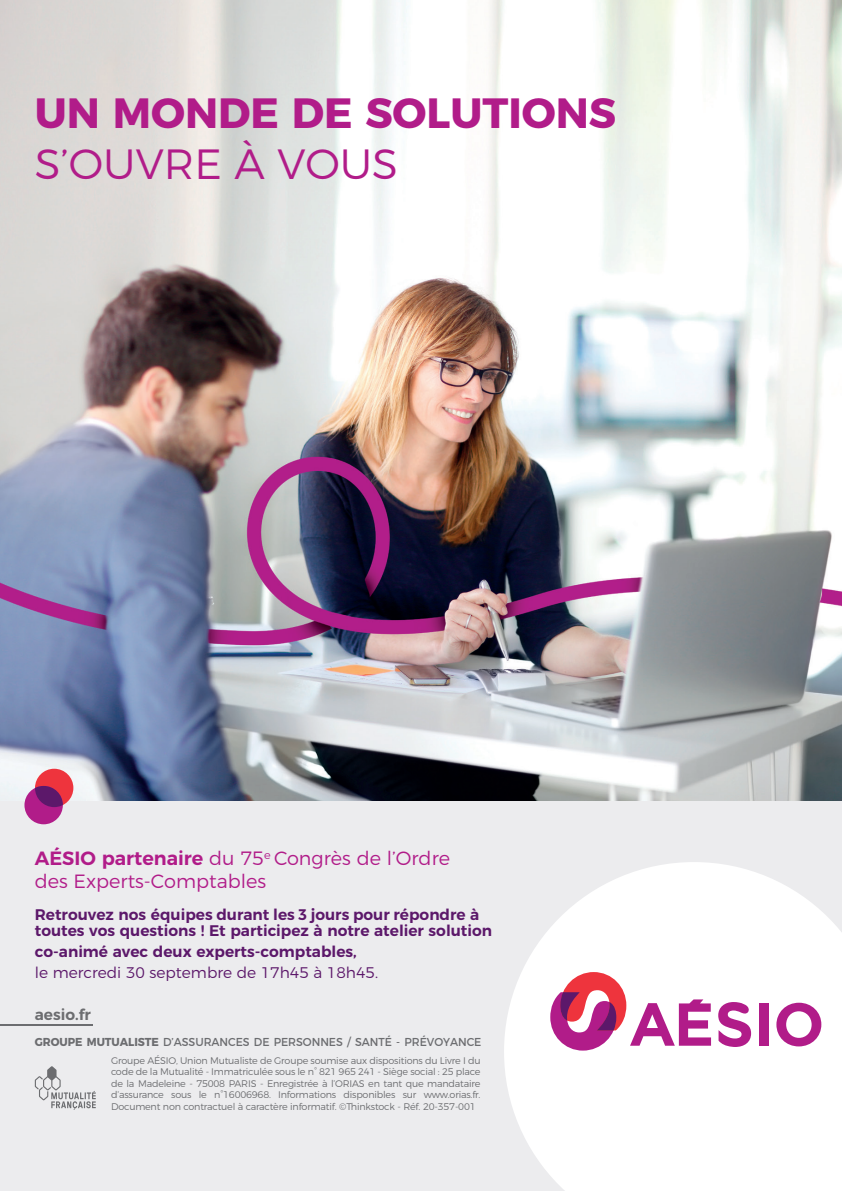
<style>
.page{position:relative;width:842px;height:1191px;background:#fff}
.page>*{position:absolute;margin:0;border:0;box-sizing:border-box;transform-origin:0 0}
.t1{font:700 42.2px "Montserrat";color:#b11c89}
.t2{font:300 42.2px "Montserrat";color:#b11c89}
.t3{font:300 19.2px/22.6px "Montserrat";color:#b11c89}
.t4{font:600 15.4px/15.8px "Montserrat";color:#5c186a}
.t5{font:300 15.4px "Montserrat";color:#5c186a}
.t6{font:600 15.4px "Montserrat";color:#6c6d70}
.t7{font:11.6px "Montserrat";letter-spacing:-.005em;color:#6c6d70;scale:.95 1}
.t8{font:300 9.6px/11.6px "Montserrat";letter-spacing:-.02em;color:#6c6d70;text-align:justify}
.s1{font-weight:600}
.s2{font-weight:700}
</style>
<div class="page">
<img style="left:0;top:0;width:842px;height:800px">
<div style="left:0;top:800px;width:842px;height:391px;background:#ececee"></div>
<div style="left:35px;top:768px;width:38px;height:39px;background:#ee343d;border-radius:50%"></div>
<div style="left:24px;top:786px;width:39px;height:38px;background:#b11c89;border-radius:50%"></div>
<svg style="left:35px;top:786px;width:28px;height:21px"></svg>
<svg style="left:504px;top:862px;width:338px;height:329px;background:#fcfcfc"></svg>
<svg style="left:35px;top:1066px;width:61px;height:43px"></svg>
<hr style="left:0;top:1024px;width:92px;height:1px;background:#6c6d70">
<div style="left:759px;top:1003px;width:10px;height:42px;background:#b11c89"></div>
<svg style="left:776px;top:1002px;width:45px;height:44px;background:#d78ac2"></svg>
<svg style="left:718px;top:1002px;width:33px;height:45px"></svg>
<svg style="left:550px;top:972px;width:161px;height:78px;background:#e09bbd"></svg>
<svg style="left:841px;top:1175px;width:1px;height:16px"></svg>
<h1 class="t1" style="left:35px;top:78px;width:583px">UN MONDE DE SOLUTIONS</h1>
<h1 class="t2" style="left:35px;top:131px;width:365px">S’OUVRE À VOUS</h1>
<h2 class="t3" style="left:35px;top:845px;width:417px"><span class="s1">AÉSIO partenaire</span> du 75<sup>e</sup> Congrès de l’Ordre des Experts-Comptables</h2>
<h3 class="t4" style="left:35px;top:905px;width:459px">Retrouvez nos équipes durant les 3 jours pour répondre à toutes vos questions ! Et participez à notre atelier solution</h3>
<h3 class="t4" style="left:35px;top:942px;width:323px">co-animé avec deux experts-comptables,</h3>
<h3 class="t5" style="left:35px;top:960px;width:345px">le mercredi 30 septembre de 17h45 à 18h45.</h3>
<h3 class="t6" style="left:35px;top:1002px;width:58px">aesio.fr</h3>
<p class="t7" style="left:35px;top:1032px;width:472px"><span class="s2">GROUPE MUTUALISTE</span> D’ASSURANCES DE PERSONNES / SANTÉ - PRÉVOYANCE</p>
<p class="t8" style="left:111px;top:1053px;width:371px">Groupe AÉSIO, Union Mutualiste de Groupe soumise aux dispositions du Livre I du code de la Mutualité - Immatriculée sous le n° 821 965 241 - Siège social : 25 place de la Madeleine - 75008 PARIS - Enregistrée à l’ORIAS en tant que mandataire d’assurance sous le n°16006968. Informations disponibles sur www.orias.fr.<br>Document non contractuel à caractère informatif. ©Thinkstock - Réf. 20-357-001</p>
</div>
